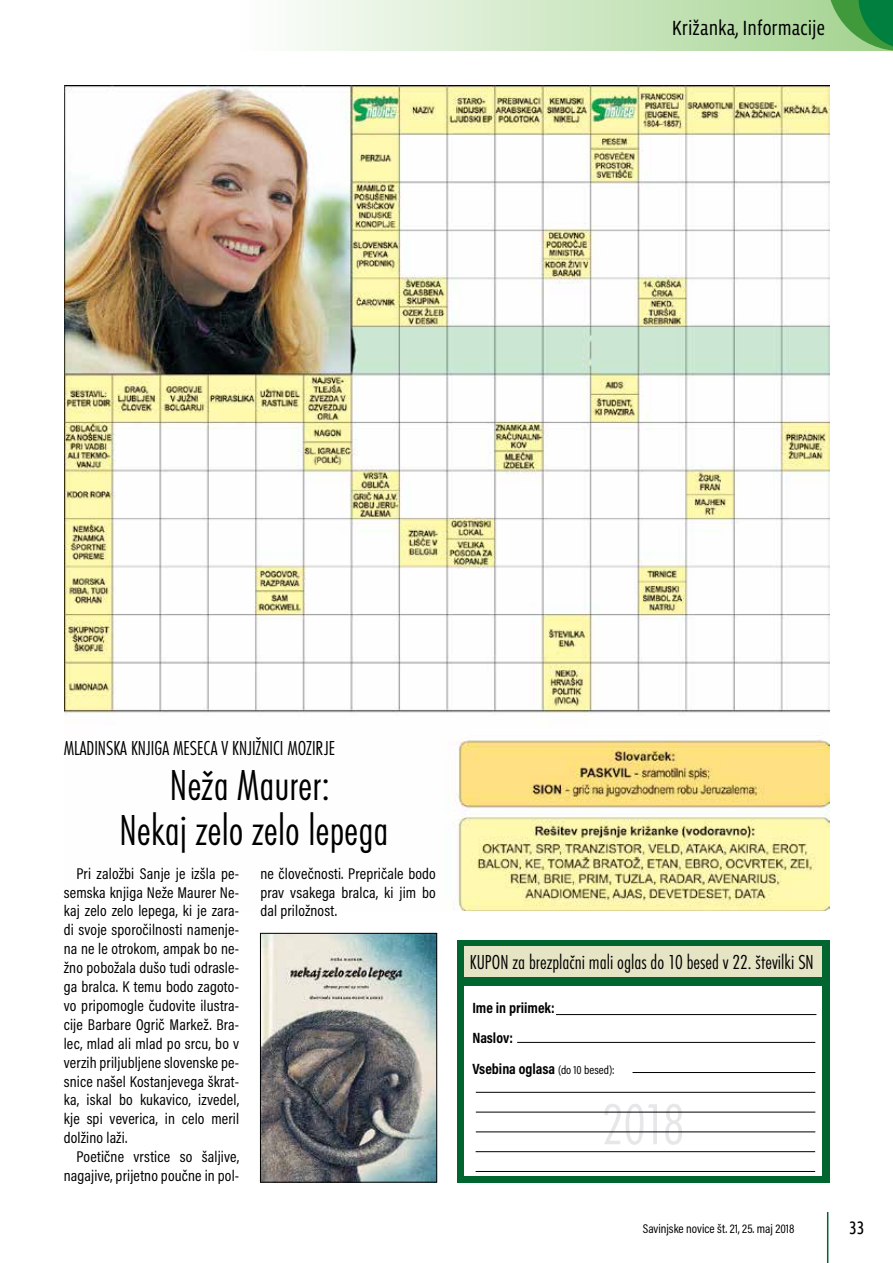
<style>
.page{position:relative;width:893px;height:1263px;background:#fff}
.page>*{position:absolute;margin:0;border:0;box-sizing:border-box;transform-origin:0 0}
.t1{font:60px "Futura TEE Ligh Cond";color:#e6e7e8}
.t2{font:45px/45px "Futura TEE Ligh Cond";color:#000;text-align:center}
.t3{font:21px "Futura TEE Ligh Cond";color:#000}
.t4{font:21px "Vista Sans Nar OTCE";color:#000}
.t5{font:18px "Ubuntu Condensed";color:#000}
.t6{font:15.75px/18.9px "Acumin Pro Cond";letter-spacing:.01em;color:#000;text-align:justify}
.t7{font:700 15px/29.7px "Acumin Pro Cond";color:#000}
.t8{font:12.75px "Acumin Pro Cond";color:#000}
.s1{font-weight:400;font-size:12px}
</style>
<div class="page">
<svg style="left:294px;top:0;width:533px;height:51px;background:#d0e8c6"></svg>
<hr style="left:827px;top:1212px;width:1px;height:51px;background:#00652e">
<svg style="left:827px;top:0;width:66px;height:51px;background:#4ea55b"></svg>
<div style="left:457px;top:940px;width:372px;height:242px;background:#00652e"></div>
<div style="left:465px;top:986px;width:357px;height:190px;background:#fff"></div>
<div style="left:465px;top:946px;width:357px;height:31px;background:#e5e4c5"></div>
<hr style="left:556px;top:1014px;width:260px;height:1px;background:#000">
<hr style="left:632px;top:1072px;width:183px;height:1px;background:#000">
<hr style="left:517px;top:1042px;width:298px;height:1px;background:#000">
<hr style="left:476px;top:1092px;width:339px;height:1px;background:#000">
<hr style="left:476px;top:1112px;width:339px;height:1px;background:#000">
<hr style="left:476px;top:1131px;width:339px;height:1px;background:#000">
<hr style="left:476px;top:1151px;width:339px;height:1px;background:#000">
<hr style="left:476px;top:1171px;width:339px;height:1px;background:#000">
<img style="left:64px;top:85px;width:765px;height:826px">
<img style="left:262px;top:935px;width:173px;height:245px">
<div style="left:260px;top:933px;width:177px;height:249px;border:1px solid #000"></div>
<h3 class="t4" style="left:672px;top:16px;width:155px">Križanka, Informacije</h3>
<h3 class="t3" style="left:64px;top:736px;width:273px">MLADINSKA KNJIGA MESECA V KNJIŽNICI MOZIRJE</h3>
<h2 class="t2" style="left:120px;top:763px;width:271px">Neža Maurer:<br>Nekaj zelo zelo lepega</h2>
<p class="t6" style="left:64px;top:863px;width:177px;text-indent:13px">Pri založbi Sanje je izšla pe&shy;semska knjiga Neže Maurer Ne&shy;kaj zelo zelo lepega, ki je zara&shy;di svoje sporočilnosti namenje&shy;na ne le otrokom, ampak bo ne&shy;žno pobožala dušo tudi odrasle&shy;ga bralca. K temu bodo zagoto&shy;vo pripomogle čudovite ilustra&shy;cije Barbare Ogrič Markež. Bra&shy;lec, mlad ali mlad po srcu, bo v verzih priljubljene slovenske pe&shy;snice našel Kostanjevega škrat&shy;ka, iskal bo kukavico, izvedel, kje spi veverica, in celo meril dolžino laži.</p>
<p class="t6" style="left:64px;top:1147px;width:177px;text-align:right">Poetične vrstice so šaljive, nagajive, prijetno poučne in pol-</p>
<p class="t6" style="left:260px;top:863px;width:177px">ne človečnosti. Prepričale bodo prav vsakega bralca, ki jim bo dal priložnost.</p>
<h3 class="t3" style="left:470px;top:950px;width:345px">KUPON za brezplačni mali oglas do 10 besed v 22. številki SN</h3>
<p class="t7" style="left:472px;top:992px;width:84px">Ime in priimek:<br>Naslov:</p>
<p class="t7" style="left:472px;top:1054px;width:144px">Vsebina oglasa <span class="s1">(do 10 besed):</span></p>
<h1 class="t1" style="left:602px;top:1090px;width:84px">2018</h1>
<p class="t8" style="left:643px;top:1221px;width:153px">Savinjske novice št. 21, 25. maj 2018</p>
<p class="t5" style="left:849px;top:1216px;width:17px">33</p>
</div>
